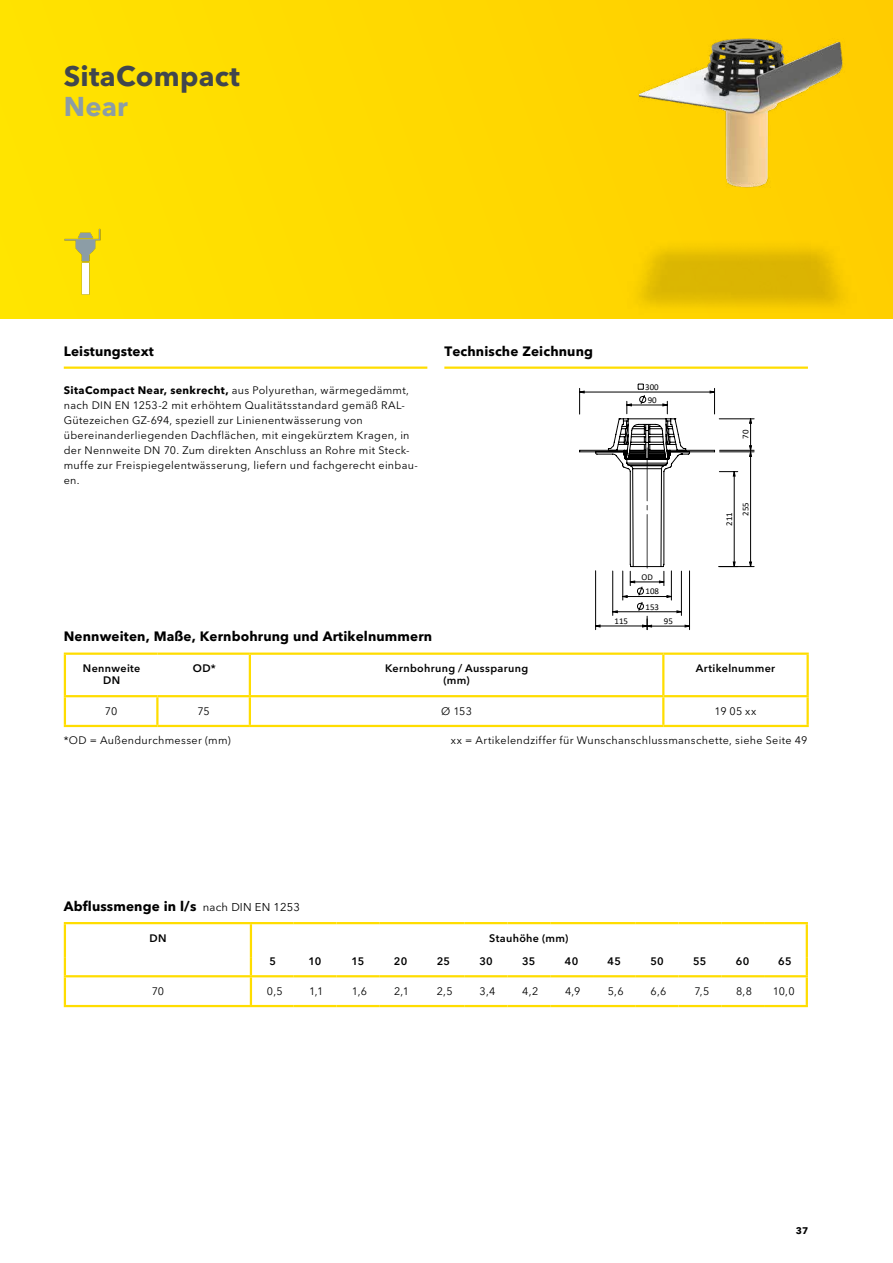
<style>
.page{position:relative;width:893px;height:1263px;background:#fff}
.page>*{position:absolute;margin:0;border:0;box-sizing:border-box;transform-origin:0 0}
.t1{font:700 28.05px "Avenir Next W1 G";letter-spacing:.01em;color:#41464d}
.t2{font:700 27px "Avenir Next W1 G";color:#8c9da6}
.t3{font:700 13.5px "Avenir Next W1 G";letter-spacing:.01em;color:#000}
.t4{font:10.8px/15px "Avenir Next W1 G";letter-spacing:.03em;color:#000}
.t5{font:600 10.8px/12px "Avenir Next W1 G";letter-spacing:.03em;color:#000;text-align:center}
.t6{font:700 9.6px "Avenir Next W1 G";color:#000}
.t7{font:8.85px/12.9px "Calibri";color:#000}
.s1{font-weight:700}
.s2{font-weight:400;font-size:11.25px}
</style>
<div class="page">
<div style="left:0;top:0;width:893px;height:319px;background:#ffdc00"></div>
<img style="left:632px;top:0;width:245px;height:319px">
<hr style="left:719px;top:566px;width:35px;height:1px;background:#000">
<hr style="left:720px;top:451px;width:34px;height:1px;background:#000">
<hr style="left:720px;top:450px;width:34px;height:1px;background:#000">
<hr style="left:719px;top:418px;width:35px;height:1px;background:#000">
<svg style="left:749px;top:418px;width:3px;height:149px"></svg>
<svg style="left:579px;top:384px;width:159px;height:246px"></svg>
<hr style="left:64px;top:655px;width:2px;height:40px;background:#fd0">
<hr style="left:64px;top:652px;width:93px;height:3px;background:#fd0">
<hr style="left:157px;top:652px;width:93px;height:3px;background:#fd0">
<hr style="left:249px;top:655px;width:2px;height:40px;background:#fd0">
<hr style="left:250px;top:652px;width:413px;height:3px;background:#fd0">
<hr style="left:662px;top:655px;width:2px;height:40px;background:#fd0">
<hr style="left:663px;top:652px;width:146px;height:3px;background:#fd0">
<hr style="left:806px;top:655px;width:3px;height:40px;background:#fd0">
<hr style="left:64px;top:697px;width:2px;height:28px;background:#fd0">
<hr style="left:64px;top:695px;width:93px;height:2px;background:#fd0">
<hr style="left:64px;top:725px;width:93px;height:2px;background:#fd0">
<hr style="left:156px;top:697px;width:3px;height:28px;background:#fd0">
<hr style="left:157px;top:695px;width:93px;height:2px;background:#fd0">
<hr style="left:157px;top:725px;width:93px;height:2px;background:#fd0">
<hr style="left:249px;top:697px;width:2px;height:28px;background:#fd0">
<hr style="left:250px;top:695px;width:413px;height:2px;background:#fd0">
<hr style="left:250px;top:725px;width:413px;height:2px;background:#fd0">
<hr style="left:662px;top:697px;width:2px;height:28px;background:#fd0">
<hr style="left:663px;top:695px;width:146px;height:2px;background:#fd0">
<hr style="left:806px;top:697px;width:3px;height:28px;background:#fd0">
<hr style="left:663px;top:725px;width:146px;height:2px;background:#fd0">
<hr style="left:64px;top:924px;width:2px;height:33px;background:#fd0">
<svg style="left:64px;top:957px;width:2px;height:18px"></svg>
<hr style="left:64px;top:922px;width:187px;height:2px;background:#fd0">
<hr style="left:250px;top:924px;width:2px;height:33px;background:#fd0">
<hr style="left:251px;top:922px;width:43px;height:2px;background:#fd0">
<hr style="left:294px;top:922px;width:42px;height:2px;background:#fd0">
<hr style="left:336px;top:922px;width:43px;height:2px;background:#fd0">
<hr style="left:379px;top:922px;width:43px;height:2px;background:#fd0">
<hr style="left:422px;top:922px;width:43px;height:2px;background:#fd0">
<hr style="left:465px;top:922px;width:42px;height:2px;background:#fd0">
<hr style="left:507px;top:922px;width:43px;height:2px;background:#fd0">
<hr style="left:550px;top:922px;width:43px;height:2px;background:#fd0">
<hr style="left:593px;top:922px;width:43px;height:2px;background:#fd0">
<hr style="left:636px;top:922px;width:42px;height:2px;background:#fd0">
<hr style="left:678px;top:922px;width:43px;height:2px;background:#fd0">
<hr style="left:721px;top:922px;width:43px;height:2px;background:#fd0">
<hr style="left:764px;top:922px;width:44px;height:2px;background:#fd0">
<hr style="left:806px;top:924px;width:2px;height:33px;background:#fd0">
<svg style="left:250px;top:957px;width:2px;height:18px"></svg>
<svg style="left:806px;top:957px;width:2px;height:18px"></svg>
<hr style="left:64px;top:977px;width:2px;height:28px;background:#fd0">
<hr style="left:64px;top:975px;width:187px;height:2px;background:#fd0">
<hr style="left:64px;top:1005px;width:187px;height:2px;background:#fd0">
<hr style="left:250px;top:977px;width:2px;height:28px;background:#fd0">
<hr style="left:251px;top:975px;width:43px;height:2px;background:#fd0">
<hr style="left:251px;top:1005px;width:43px;height:2px;background:#fd0">
<hr style="left:294px;top:975px;width:42px;height:2px;background:#fd0">
<hr style="left:294px;top:1005px;width:42px;height:2px;background:#fd0">
<hr style="left:336px;top:975px;width:43px;height:2px;background:#fd0">
<hr style="left:336px;top:1005px;width:43px;height:2px;background:#fd0">
<hr style="left:379px;top:975px;width:43px;height:2px;background:#fd0">
<hr style="left:379px;top:1005px;width:43px;height:2px;background:#fd0">
<hr style="left:422px;top:975px;width:43px;height:2px;background:#fd0">
<hr style="left:465px;top:975px;width:42px;height:2px;background:#fd0">
<hr style="left:507px;top:975px;width:43px;height:2px;background:#fd0">
<hr style="left:550px;top:975px;width:43px;height:2px;background:#fd0">
<hr style="left:593px;top:975px;width:43px;height:2px;background:#fd0">
<hr style="left:636px;top:975px;width:42px;height:2px;background:#fd0">
<hr style="left:422px;top:1005px;width:43px;height:2px;background:#fd0">
<hr style="left:465px;top:1005px;width:42px;height:2px;background:#fd0">
<hr style="left:507px;top:1005px;width:43px;height:2px;background:#fd0">
<hr style="left:550px;top:1005px;width:43px;height:2px;background:#fd0">
<hr style="left:593px;top:1005px;width:43px;height:2px;background:#fd0">
<hr style="left:636px;top:1005px;width:42px;height:2px;background:#fd0">
<hr style="left:678px;top:975px;width:43px;height:2px;background:#fd0">
<hr style="left:678px;top:1005px;width:43px;height:2px;background:#fd0">
<hr style="left:721px;top:975px;width:43px;height:2px;background:#fd0">
<hr style="left:721px;top:1005px;width:43px;height:2px;background:#fd0">
<hr style="left:764px;top:975px;width:44px;height:2px;background:#fd0">
<hr style="left:806px;top:977px;width:2px;height:28px;background:#fd0">
<hr style="left:764px;top:1005px;width:44px;height:2px;background:#fd0">
<hr style="left:64px;top:366px;width:363px;height:3px;background:#fd0">
<hr style="left:444px;top:366px;width:364px;height:3px;background:#fd0">
<img style="left:64px;top:228px;width:37px;height:67px">
<h1 class="t1" style="left:64px;top:59px;width:178px">SitaCompact</h1>
<h2 class="t2" style="left:64px;top:90px;width:66px">Near</h2>
<p class="t3" style="left:64px;top:343px;width:92px">Leistungstext</p>
<p class="t3" style="left:444px;top:343px;width:150px">Technische Zeichnung</p>
<p class="t4" style="left:64px;top:383px;width:356px"><span class="s1">SitaCompact Near, senkrecht,</span> aus Polyurethan, wärmegedämmt, nach DIN EN 1253-2 mit erhöhtem Qualitätsstandard gemäß RAL-Gütezeichen GZ-694, speziell zur Linienentwässerung von übereinanderliegenden Dachflächen, mit eingekürztem Kragen, in der Nennweite DN 70. Zum direkten Anschluss an Rohre mit Steck&shy;muffe zur Freispiegelentwässerung, liefern und fachgerecht einbau&shy;en.</p>
<p class="t7" style="left:645px;top:380px;width:15px">300<br>90</p>
<p class="t3" style="left:64px;top:628px;width:370px">Nennweiten, Maße, Kernbohrung und Artikelnummern</p>
<p class="t7" style="left:641px;top:570px;width:13px">OD</p>
<p class="t7" style="left:645px;top:583px;width:15px;line-height:15.3px">108<br>153</p>
<p class="t7" style="left:615px;top:614px;width:15px">115</p>
<p class="t7" style="left:664px;top:614px;width:11px">95</p>
<p class="t7" style="left:739px;top:439px;width:11px;rotate:-90deg">70</p>
<p class="t7" style="left:721px;top:516px;width:15px;line-height:16.4px;text-indent:-10px;rotate:-90deg">211<br>255</p>
<p class="t5" style="left:83px;top:663px;width:59px">Nennweite<br>DN</p>
<p class="t5" style="left:193px;top:663px;width:25px">OD*</p>
<p class="t5" style="left:385px;top:663px;width:145px">Kernbohrung / Aussparung (mm)</p>
<p class="t5" style="left:696px;top:663px;width:81px">Artikelnummer</p>
<p class="t4" style="left:105px;top:704px;width:14px">70</p>
<p class="t4" style="left:197px;top:704px;width:14px">75</p>
<p class="t4" style="left:441px;top:704px;width:32px">Ø 153</p>
<p class="t4" style="left:714px;top:704px;width:43px">19 05 xx</p>
<p class="t4" style="left:64px;top:732px;width:168px">*OD = Außendurchmesser (mm)</p>
<p class="t4" style="left:451px;top:733px;width:358px">xx = Artikelendziffer für Wunschanschlussmanschette, siehe Seite 49</p>
<p class="t3" style="left:64px;top:898px;width:238px">Abflussmenge in l/s <span class="s2">nach DIN EN 1253</span></p>
<p class="t5" style="left:149px;top:932px;width:19px">DN</p>
<p class="t5" style="left:489px;top:932px;width:81px">Stauhöhe (mm)</p>
<p class="t5" style="left:270px;top:955px;width:8px">5</p>
<p class="t5" style="left:309px;top:955px;width:14px">10</p>
<p class="t5" style="left:351px;top:955px;width:14px">15</p>
<p class="t5" style="left:394px;top:955px;width:15px">20</p>
<p class="t5" style="left:437px;top:955px;width:15px">25</p>
<p class="t5" style="left:479px;top:955px;width:15px">30</p>
<p class="t5" style="left:522px;top:955px;width:15px">35</p>
<p class="t5" style="left:565px;top:955px;width:15px">40</p>
<p class="t5" style="left:608px;top:955px;width:15px">45</p>
<p class="t5" style="left:650px;top:955px;width:15px">50</p>
<p class="t5" style="left:693px;top:955px;width:15px">55</p>
<p class="t5" style="left:736px;top:955px;width:15px">60</p>
<p class="t5" style="left:778px;top:955px;width:15px">65</p>
<p class="t4" style="left:152px;top:984px;width:14px">70</p>
<p class="t4" style="left:267px;top:984px;width:17px">0,5</p>
<p class="t4" style="left:309px;top:984px;width:16px">1,1</p>
<p class="t4" style="left:352px;top:984px;width:17px">1,6</p>
<p class="t4" style="left:394px;top:984px;width:16px">2,1</p>
<p class="t4" style="left:437px;top:984px;width:17px">2,5</p>
<p class="t4" style="left:480px;top:984px;width:17px">3,4</p>
<p class="t4" style="left:522px;top:984px;width:18px">4,2</p>
<p class="t4" style="left:565px;top:984px;width:17px">4,9</p>
<p class="t4" style="left:608px;top:984px;width:17px">5,6</p>
<p class="t4" style="left:650px;top:984px;width:17px">6,6</p>
<p class="t4" style="left:694px;top:984px;width:16px">7,5</p>
<p class="t4" style="left:736px;top:984px;width:17px">8,8</p>
<p class="t4" style="left:773px;top:984px;width:23px">10,0</p>
<p class="t6" style="left:796px;top:1224px;width:14px">37</p>
</div>
